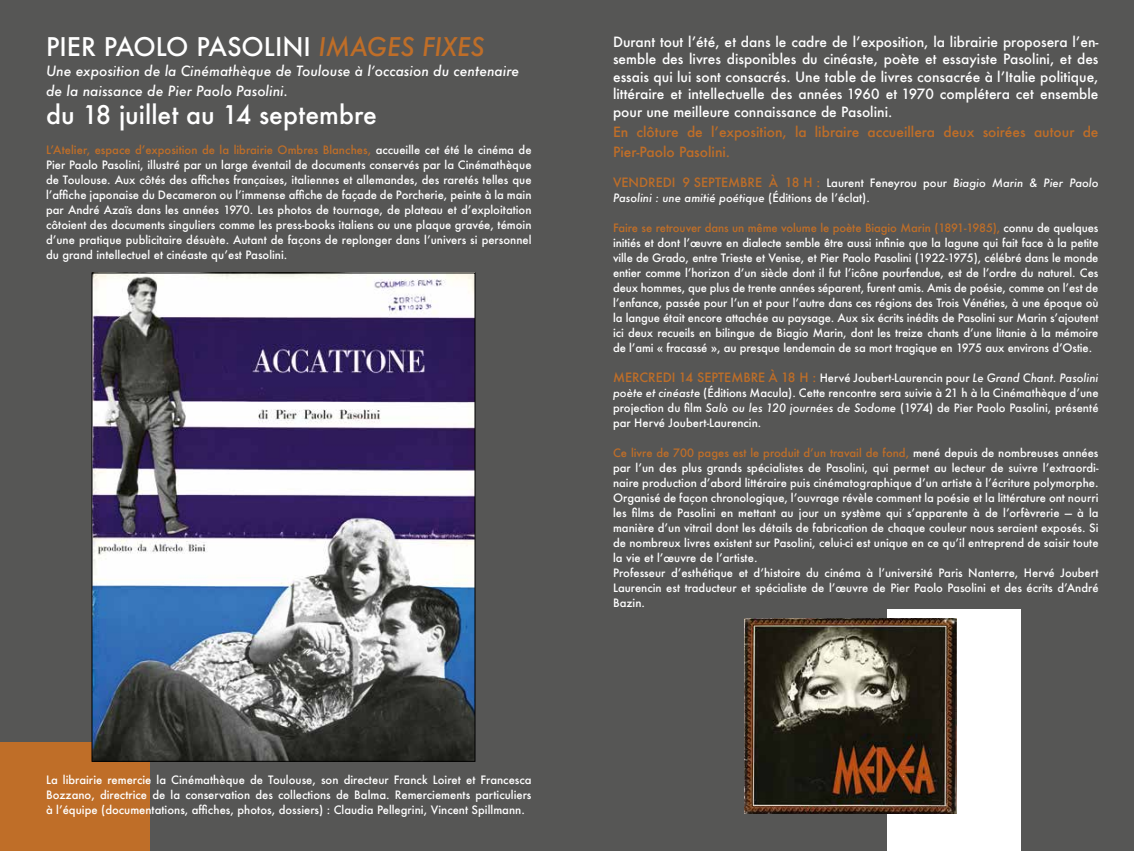
<style>
.page{position:relative;width:1134px;height:851px;background:#fff}
.page>*{position:absolute;margin:0;border:0;box-sizing:border-box;transform-origin:0 0}
.t1{font:500 25px "Futura";color:#fff}
.t2{font:500 13.75px/17.5px "Futura";color:#fff;text-align:justify}
.t3{font:italic 500 13.75px/20px "Futura";color:#fff}
.t4{font:500 13.75px/20px "Futura";color:#bf6e28}
.t5{font:500 12.5px "Futura";color:#bf6e28}
.t6{font:500 11.25px/15px "Futura";color:#fff;text-align:justify}
.t7{font:italic 500 11.25px "Futura";color:#fff}
.s1{font-style:italic;color:#bf6e28}
.s2{color:#bf6e28}
.s3{font-size:11.25px;color:#fff}
.s4{font-style:italic;font-size:11.25px;color:#fff}
.s5{font-style:normal}
.s6{font-size:12.5px;color:#bf6e28}
.s7{font-style:italic}
</style>
<div class="page">
<div style="left:0;top:0;width:1134px;height:850px;background:#565655"></div>
<div style="left:0;top:742px;width:149px;height:108px;background:#bf6e28"></div>
<div style="left:887px;top:609px;width:133px;height:241px;background:#fff"></div>
<img style="left:94px;top:274px;width:379px;height:485px">
<img style="left:745px;top:618px;width:211px;height:195px">
<h1 class="t1" style="left:46px;top:30px;width:440px">PIER PAOLO PASOLINI <span class="s1">IMAGES FIXES</span></h1>
<p class="t3" style="left:46px;top:61px;width:475px">Une exposition de la Cinémathèque de Toulouse à l’occasion du centenaire de la naissance de Pier Paolo Pasolini.</p>
<h1 class="t1" style="left:46px;top:98px;width:332px">du 18 juillet au 14 septembre</h1>
<p class="t6" style="left:46px;top:142px;width:487px"><span class="s2">L’Atelier, espace d’exposition de la librairie Ombres Blanches,</span> accueille cet été le cinéma de Pier Paolo Pasolini, illustré par un large éventail de documents conservés par la Cinémathèque de Toulouse. Aux côtés des affiches françaises, italiennes et allemandes, des raretés telles que l’affiche japonaise du Decameron ou l’immense affiche de façade de Porcherie, peinte à la main par André Azaïs dans les années 1970. Les photos de tournage, de plateau et d’exploitation côtoient des documents singuliers comme les press-books italiens ou une plaque gravée, témoin d’une pratique publicitaire désuète. Autant de façons de replonger dans l’univers si personnel du grand intellectuel et cinéaste qu’est Pasolini.</p>
<p class="t6" style="left:46px;top:771px;width:487px">La librairie remercie la Cinémathèque de Toulouse, son directeur Franck Loiret et Francesca Bozzano, directrice de la conservation des collections de Balma. Remerciements particuliers à l’équipe (documentations, affiches, photos, dossiers) : Claudia Pellegrini, Vincent Spillmann.</p>
<p class="t2" style="left:613px;top:33px;width:487px">Durant tout l’été, et dans le cadre de l’exposition, la librairie proposera l’en&shy;semble des livres disponibles du cinéaste, poète et essayiste Pasolini, et des essais qui lui sont consacrés. Une table de livres consacrée à l’Italie politique, littéraire et intellectuelle des années 1960 et 1970 complétera cet ensemble pour une meilleure connaissance de Pasolini.</p>
<p class="t4" style="left:613px;top:121px;width:487px">En clôture de l’exposition, la libraire accueillera deux soirées autour de<br>Pier-Paolo Pasolini.</p>
<p class="t5" style="left:613px;top:174px;width:487px">VENDREDI 9 SEPTEMBRE À 18 H : <span class="s3">Laurent Feneyrou pour</span> <span class="s4">Biagio Marin &amp; Pier Paolo</span></p>
<p class="t7" style="left:613px;top:190px;width:258px">Pasolini : une amitié poétique <span class="s5">(Éditions de l’éclat).</span></p>
<p class="t6" style="left:613px;top:220px;width:487px"><span class="s2">Faire se retrouver dans un même volume le poète Biagio Marin (1891-1985),</span> connu de quelques initiés et dont l’œuvre en dialecte semble être aussi infinie que la lagune qui fait face à la petite ville de Grado, entre Trieste et Venise, et Pier Paolo Pasolini (1922-1975), célébré dans le monde entier comme l’horizon d’un siècle dont il fut l’icône pourfendue, est de l’ordre du naturel. Ces deux hommes, que plus de trente années séparent, furent amis. Amis de poésie, comme on l’est de l’enfance, passée pour l’un et pour l’autre dans ces régions des Trois Vénéties, à une époque où la langue était encore attachée au paysage. Aux six écrits inédits de Pasolini sur Marin s’ajoutent ici deux recueils en bilingue de Biagio Marin, dont les treize chants d’une litanie à la mémoire de l’ami « fracassé », au presque lendemain de sa mort tragique en 1975 aux environs d’Ostie.</p>
<p class="t6" style="left:613px;top:370px;width:487px"><span class="s6">MERCREDI 14 SEPTEMBRE À 18 H :</span> Hervé Joubert-Laurencin pour <span class="s7">Le Grand Chant. Pasolini poète et cinéaste</span> (Éditions Macula). Cette rencontre sera suivie à 21 h à la Cinémathèque d’une projection du film <span class="s7">Salò ou les 120 journées de Sodome</span> (1974) de Pier Paolo Pasolini, présenté par Hervé Joubert-Laurencin.</p>
<p class="t6" style="left:613px;top:445px;width:487px;text-align:left"><span class="s2">Ce livre de 700 pages est le produit d’un travail de fond,</span> mené depuis de nombreuses années par l’un des plus grands spécialistes de Pasolini, qui permet au lecteur de suivre l’extraordi&shy;naire production d’abord littéraire puis cinématographique d’un artiste à l’écriture polymorphe.<br>Organisé de façon chronologique, l’ouvrage révèle comment la poésie et la littérature ont nourri les films de Pasolini en mettant au jour un système qui s’apparente à de l’orfèvrerie — à la manière d’un vitrail dont les détails de fabrication de chaque couleur nous seraient exposés. Si de nombreux livres existent sur Pasolini, celui-ci est unique en ce qu’il entreprend de saisir toute la vie et l’œuvre de l’artiste.<br>Professeur d’esthétique et d’histoire du cinéma à l’université Paris Nanterre, Hervé Joubert Laurencin est traducteur et spécialiste de l’œuvre de Pier Paolo Pasolini et des écrits d’André Bazin.</p>
</div>
